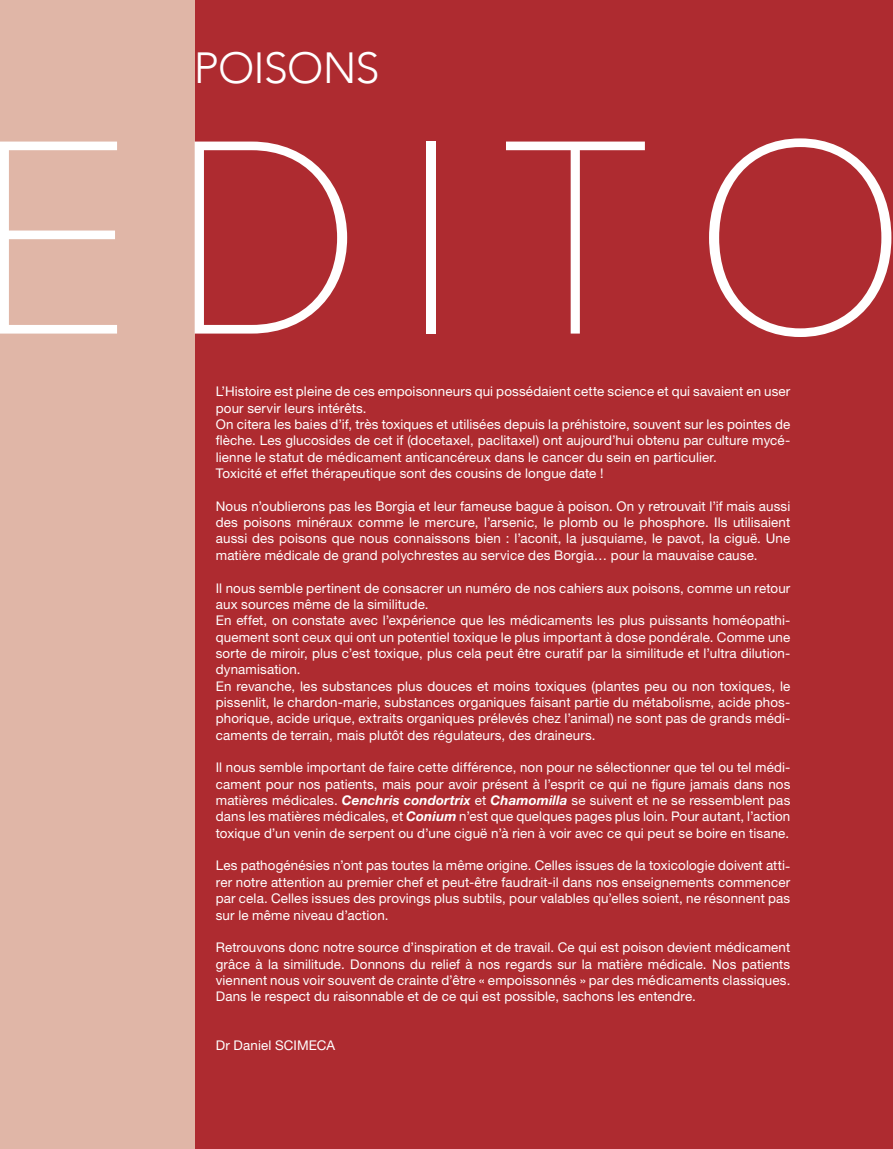
<style>
.page{position:relative;width:893px;height:1149px;background:#fff}
.page>*{position:absolute;margin:0;border:0;box-sizing:border-box;transform-origin:0 0}
.t1{font:100 287.7px "Proxima Nova T";letter-spacing:.12em;color:#fff}
.t2{font:300 43.5px "Avenir";letter-spacing:-.02em;color:#fff}
.t3{font:13.35px/16.4px "Helvetica Neue LT Std";letter-spacing:.01em;color:#fff;text-align:justify}
.s1{font-weight:700;font-style:italic}
</style>
<div class="page">
<div style="left:0;top:0;width:893px;height:1148px;background:#ae2b30"></div>
<div style="left:0;top:0;width:195px;height:1148px;background:#e0b6a7"></div>
<h2 class="t2" style="left:194px;top:42px;width:187px">POISONS</h2>
<h1 class="t1" style="left:-26px;top:23px;width:937px">edito</h1>
<p class="t3" style="left:216px;top:383px;width:576px;text-align:left">L’Histoire est pleine de ces empoisonneurs qui possédaient cette science et qui savaient en user pour servir leurs intérêts.<br>On citera les baies d’if, très toxiques et utilisées depuis la préhistoire, souvent sur les pointes de flèche. Les glucosides de cet if (docetaxel, paclitaxel) ont aujourd’hui obtenu par culture mycé&shy;lienne le statut de médicament anticancéreux dans le cancer du sein en particulier.<br>Toxicité et effet thérapeutique sont des cousins de longue date !</p>
<p class="t3" style="left:216px;top:497px;width:576px">Nous n’oublierons pas les Borgia et leur fameuse bague à poison. On y retrouvait l’if mais aussi des poisons minéraux comme le mercure, l’arsenic, le plomb ou le phosphore. Ils utilisaient aussi des poisons que nous connaissons bien : l’aconit, la jusquiame, le pavot, la ciguë. Une matière médicale de grand polychrestes au service des Borgia… pour la mauvaise cause.</p>
<p class="t3" style="left:216px;top:579px;width:576px;text-align:left">Il nous semble pertinent de consacrer un numéro de nos cahiers aux poisons, comme un retour aux sources même de la similitude.<br>En effet, on constate avec l’expérience que les médicaments les plus puissants homéopathi&shy;quement sont ceux qui ont un potentiel toxique le plus important à dose pondérale. Comme une sorte de miroir, plus c’est toxique, plus cela peut être curatif par la similitude et l’ultra dilution&shy;dynamisation.<br>En revanche, les substances plus douces et moins toxiques (plantes peu ou non toxiques, le pissenlit, le chardon-marie, substances organiques faisant partie du métabolisme, acide phos&shy;phorique, acide urique, extraits organiques prélevés chez l’animal) ne sont pas de grands médi&shy;caments de terrain, mais plutôt des régulateurs, des draineurs.</p>
<p class="t3" style="left:216px;top:759px;width:576px">Il nous semble important de faire cette différence, non pour ne sélectionner que tel ou tel médi&shy;cament pour nos patients, mais pour avoir présent à l’esprit ce qui ne figure jamais dans nos matières médicales. <span class="s1">Cenchris condortrix</span> et <span class="s1">Chamomilla</span> se suivent et ne se ressemblent pas dans les matières médicales, et <span class="s1">Conium</span> n’est que quelques pages plus loin. Pour autant, l’action toxique d’un venin de serpent ou d’une ciguë n’à rien à voir avec ce qui peut se boire en tisane.</p>
<p class="t3" style="left:216px;top:857px;width:576px">Les pathogénésies n’ont pas toutes la même origine. Celles issues de la toxicologie doivent atti&shy;rer notre attention au premier chef et peut-être faudrait-il dans nos enseignements commencer par cela. Celles issues des provings plus subtils, pour valables qu’elles soient, ne résonnent pas sur le même niveau d’action.</p>
<p class="t3" style="left:216px;top:938px;width:576px">Retrouvons donc notre source d’inspiration et de travail. Ce qui est poison devient médicament grâce à la similitude. Donnons du relief à nos regards sur la matière médicale. Nos patients viennent nous voir souvent de crainte d’être « empoissonnés » par des médicaments classiques.<br>Dans le respect du raisonnable et de ce qui est possible, sachons les entendre.</p>
<p class="t3" style="left:216px;top:1036px;width:121px">Dr Daniel SCIMECA</p>
</div>
